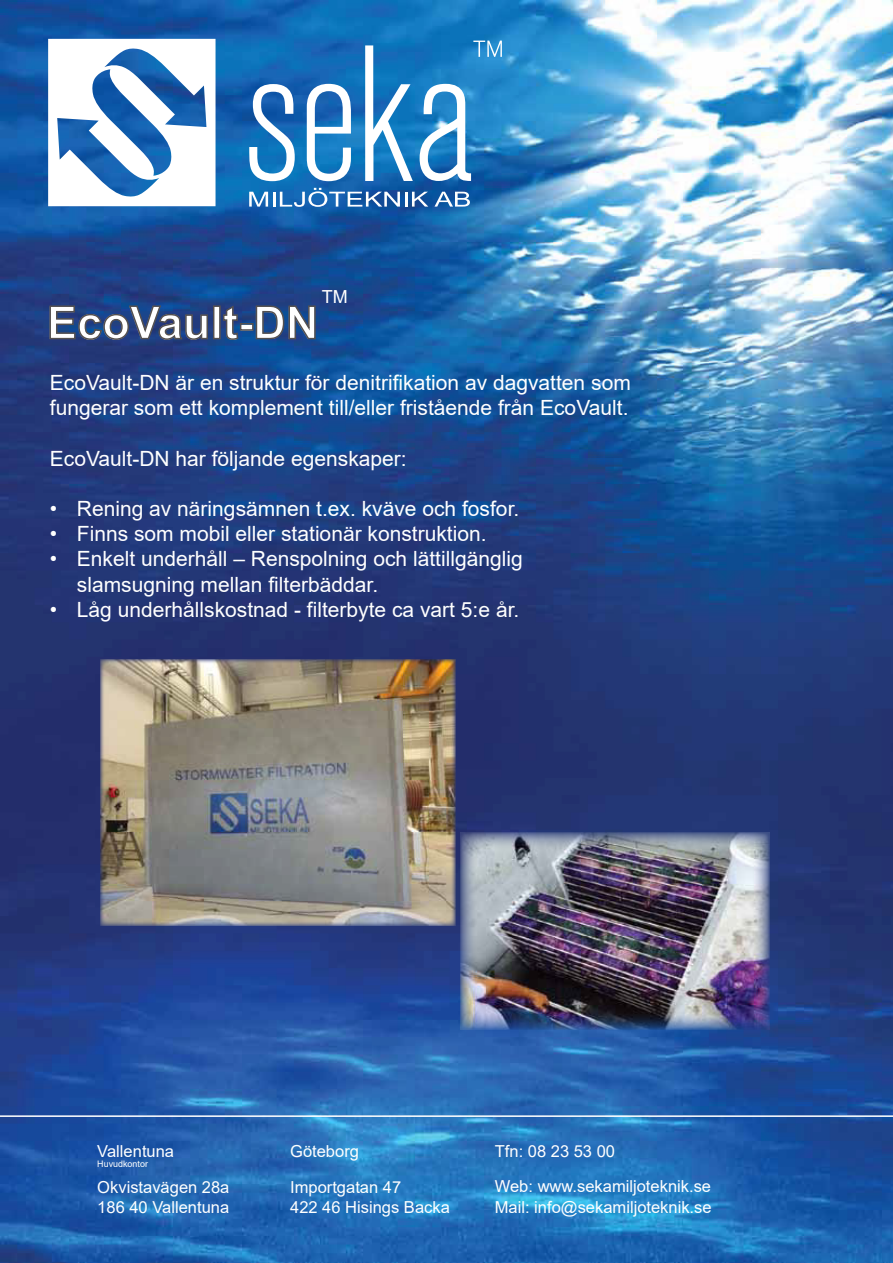
<style>
.page{position:relative;width:893px;height:1263px;background:#fff}
.page>*{position:absolute;margin:0;border:0;box-sizing:border-box;transform-origin:0 0}
.t1{font:700 45.3px "Arial";color:#fff}
.t2{font:21px/25.2px "Arial";color:#fff}
.t3{font:18px "Arial";color:#fff}
.t4{font:16.5px/19.8px "Arial";color:#fff}
.t5{font:9px "Arial";color:#fff}
</style>
<div class="page">
<img style="left:0;top:0;width:893px;height:1263px">
<svg style="left:48px;top:39px;width:168px;height:167px"></svg>
<svg style="left:473px;top:41px;width:29px;height:16px"></svg>
<svg style="left:249px;top:84px;width:46px;height:97px"></svg>
<svg style="left:307px;top:84px;width:44px;height:97px"></svg>
<svg style="left:365px;top:45px;width:48px;height:136px"></svg>
<svg style="left:420px;top:84px;width:51px;height:97px"></svg>
<svg style="left:249px;top:188px;width:179px;height:19px"></svg>
<svg style="left:434px;top:192px;width:36px;height:15px"></svg>
<hr style="left:0;top:1115px;width:893px;height:2px;background:#fff">
<svg style="left:49px;top:305px;width:160px;height:36px;background:#29437a"></svg>
<div style="left:213px;top:305px;width:8px;height:34px;border:2px solid #545050"></div>
<svg style="left:222px;top:304px;width:17px;height:37px"></svg>
<div style="left:240px;top:323px;width:14px;height:8px;border:2px solid #545050"></div>
<svg style="left:255px;top:305px;width:61px;height:35px;background:#25497f"></svg>
<img style="left:101px;top:660px;width:354px;height:266px">
<img style="left:460px;top:833px;width:310px;height:197px">
<p class="t3" style="left:322px;top:284px;width:27px">TM</p>
<h1 class="t1" style="left:47px;top:291px;width:273px">EcoVault-DN</h1>
<p class="t2" style="left:50px;top:370px;width:582px">EcoVault-DN är en struktur för denitrifikation av dagvatten som fungerar som ett komplement till/eller fristående från EcoVault.</p>
<p class="t2" style="left:50px;top:445px;width:358px">EcoVault-DN har följande egenskaper:</p>
<p class="t2" style="left:50px;top:496px;width:471px">• Rening av näringsämnen t.ex. kväve och fosfor.</p>
<p class="t2" style="left:50px;top:521px;width:438px">• Finns som mobil eller stationär konstruktion.</p>
<p class="t2" style="left:77px;top:546px;width:447px;text-indent:-27px">• Enkelt underhåll – Renspolning och lättillgänglig slamsugning mellan filterbäddar.</p>
<p class="t2" style="left:50px;top:597px;width:471px">• Låg underhållskostnad - filterbyte ca vart 5:e år.</p>
<p class="t4" style="left:97px;top:1141px;width:78px">Vallentuna</p>
<p class="t5" style="left:97px;top:1158px;width:52px">Huvudkontor</p>
<p class="t4" style="left:97px;top:1177px;width:134px">Okvistavägen 28a<br>186 40 Vallentuna</p>
<p class="t4" style="left:290px;top:1141px;width:70px">Göteborg</p>
<p class="t4" style="left:290px;top:1177px;width:161px">Importgatan 47<br>422 46 Hisings Backa</p>
<p class="t4" style="left:495px;top:1133px;width:218px;line-height:35.8px">Tfn: 08 23 53 00<br>Web: www.sekamiljoteknik.se</p>
<p class="t4" style="left:495px;top:1197px;width:218px">Mail: info@sekamiljoteknik.se</p>
</div>
